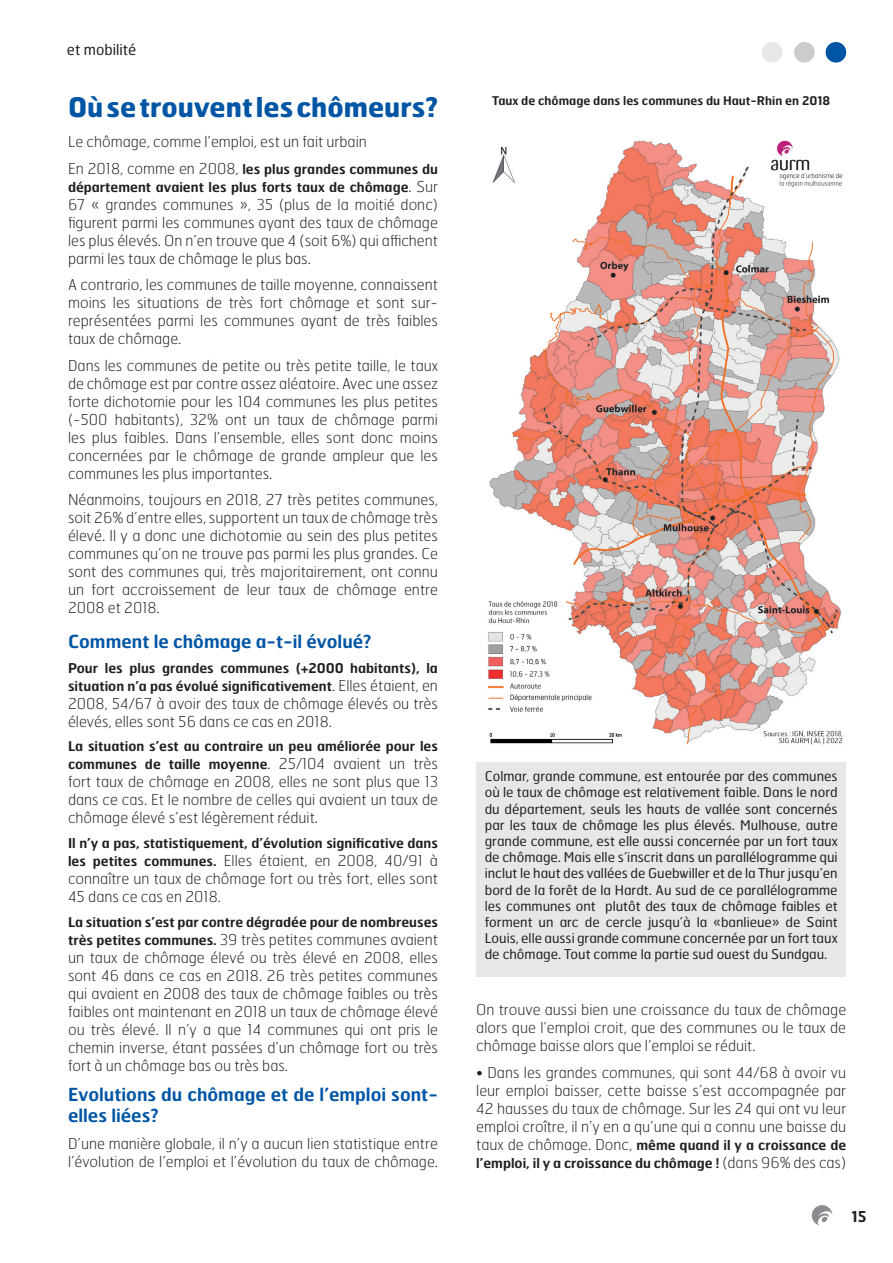
<style>
.page{position:relative;width:893px;height:1263px;background:#fff}
.page>*{position:absolute;margin:0;border:0;box-sizing:border-box;transform-origin:0 0}
.t1{font:700 27px "Hermes FB";color:#0155a5}
.t2{font:600 18px/21.6px "Hermes FB";color:#0155a5}
.t3{font:100 15px/18px "Hermes FB";color:#231f20;text-align:justify}
.t4{font:15px "Hermes FB";color:#231f20}
.t5{font:600 15px "Hermes FB";color:#231f20}
.t6{font:13.5px/16.2px "Hermes FB";color:#231f20;text-align:justify}
.t7{font:600 13.5px/18px "Hermes FB";color:#231f20}
.t8{font:600 12px "Hermes FB";color:#231f20}
.s1{font-weight:100;font-size:15px}
.s2{font-weight:600;font-size:13.5px}
</style>
<div class="page">
<div style="left:826px;top:42px;width:20px;height:21px;background:#0155a5;border-radius:50%"></div>
<div style="left:794px;top:42px;width:21px;height:21px;background:#cbccce;border-radius:50%"></div>
<div style="left:762px;top:42px;width:20px;height:21px;background:#e6e7e9;border-radius:50%"></div>
<svg style="left:812px;top:1205px;width:20px;height:20px"></svg>
<img style="left:488px;top:140px;width:355px;height:605px">
<div style="left:476px;top:762px;width:370px;height:215px;background:#e6e7e9"></div>
<p class="t4" style="left:67px;top:40px;width:71px">et mobilité</p>
<h1 class="t1" style="left:68px;top:89px;width:371px">Où se trouvent les chômeurs?</h1>
<p class="t3" style="left:68px;top:133px;width:300px">Le chômage, comme l’emploi, est un fait urbain</p>
<p class="t7" style="left:68px;top:159px;width:371px"><span class="s1">En 2018, comme en 2008,</span> les plus grandes communes du département avaient les plus forts taux de chômage<span class="s1">. Sur</span></p>
<p class="t3" style="left:68px;top:195px;width:371px">67 « grandes communes », 35 (plus de la moitié donc) figurent parmi les communes ayant des taux de chômage les plus élevés. On n’en trouve que 4 (soit 6%) qui affichent parmi les taux de chômage le plus bas.</p>
<p class="t3" style="left:68px;top:276px;width:371px">A contrario, les communes de taille moyenne, connaissent moins les situations de très fort chômage et sont sur&shy;représentées parmi les communes ayant de très faibles taux de chômage.</p>
<p class="t3" style="left:68px;top:356px;width:371px">Dans les communes de petite ou très petite taille, le taux de chômage est par contre assez aléatoire. Avec une assez forte dichotomie pour les 104 communes les plus petites (-500 habitants), 32% ont un taux de chômage parmi les plus faibles. Dans l’ensemble, elles sont donc moins concernées par le chômage de grande ampleur que les communes les plus importantes.</p>
<p class="t3" style="left:68px;top:491px;width:371px">Néanmoins, toujours en 2018, 27 très petites communes, soit 26% d’entre elles, supportent un taux de chômage très élevé. Il y a donc une dichotomie au sein des plus petites communes qu’on ne trouve pas parmi les plus grandes. Ce sont des communes qui, très majoritairement, ont connu un fort accroissement de leur taux de chômage entre 2008 et 2018.</p>
<p class="t2" style="left:68px;top:630px;width:305px">Comment le chômage a-t-il évolué?</p>
<p class="t7" style="left:68px;top:658px;width:371px">Pour les plus grandes communes (+2000 habitants), la situation n’a pas évolué significativement<span class="s1">. Elles étaient, en</span></p>
<p class="t3" style="left:68px;top:694px;width:371px">2008, 54/67 à avoir des taux de chômage élevés ou très élevés, elles sont 56 dans ce cas en 2018.</p>
<p class="t7" style="left:68px;top:737px;width:371px">La situation s’est au contraire un peu améliorée pour les communes de taille moyenne<span class="s1">. 25/104 avaient un très</span></p>
<p class="t3" style="left:68px;top:772px;width:371px">fort taux de chômage en 2008, elles ne sont plus que 13 dans ce cas. Et le nombre de celles qui avaient un taux de chômage élevé s’est légèrement réduit.</p>
<p class="t7" style="left:68px;top:833px;width:371px">Il n’y a pas, statistiquement, d’évolution significative dans</p>
<p class="t3" style="left:68px;top:851px;width:371px"><span class="s2">les petites communes.</span> Elles étaient, en 2008, 40/91 à connaître un taux de chômage fort ou très fort, elles sont 45 dans ce cas en 2018.</p>
<p class="t7" style="left:68px;top:912px;width:371px">La situation s’est par contre dégradée pour de nombreuses</p>
<p class="t3" style="left:68px;top:930px;width:371px"><span class="s2">très petites communes.</span> 39 très petites communes avaient un taux de chômage élevé ou très élevé en 2008, elles sont 46 dans ce cas en 2018. 26 très petites communes qui avaient en 2008 des taux de chômage faibles ou très faibles ont maintenant en 2018 un taux de chômage élevé ou très élevé. Il n’y a que 14 communes qui ont pris le chemin inverse, étant passées d’un chômage fort ou très fort à un chômage bas ou très bas.</p>
<p class="t2" style="left:68px;top:1083px;width:371px">Evolutions du chômage et de l’emploi sont&shy;elles liées?</p>
<p class="t3" style="left:68px;top:1134px;width:371px">D’une manière globale, il n’y a aucun lien statistique entre l’évolution de l’emploi et l’évolution du taux de chômage.</p>
<p class="t8" style="left:492px;top:93px;width:340px">Taux de chômage dans les communes du Haut-Rhin en 2018</p>
<p class="t6" style="left:485px;top:768px;width:354px">Colmar, grande commune, est entourée par des communes où le taux de chômage est relativement faible. Dans le nord du département, seuls les hauts de vallée sont concernés par les taux de chômage les plus élevés. Mulhouse, autre grande commune, est elle aussi concernée par un fort taux de chômage. Mais elle s’inscrit dans un parallélogramme qui inclut le haut des vallées de Guebwiller et de la Thur jusqu’en bord de la forêt de la Hardt. Au sud de ce parallélogramme les communes ont plutôt des taux de chômage faibles et forment un arc de cercle jusqu’à la «banlieue» de Saint Louis, elle aussi grande commune concernée par un fort taux de chômage. Tout comme la partie sud ouest du Sundgau.</p>
<p class="t3" style="left:476px;top:1000px;width:371px">On trouve aussi bien une croissance du taux de chômage alors que l’emploi croit, que des communes ou le taux de chômage baisse alors que l’emploi se réduit.</p>
<p class="t3" style="left:476px;top:1063px;width:371px">• Dans les grandes communes, qui sont 44/68 à avoir vu leur emploi baisser, cette baisse s’est accompagnée par 42 hausses du taux de chômage. Sur les 24 qui ont vu leur emploi croître, il n’y en a qu’une qui a connu une baisse du</p>
<p class="t7" style="left:476px;top:1135px;width:371px"><span class="s1">taux de chômage. Donc,</span> même quand il y a croissance de l’emploi, il y a croissance du chômage ! <span class="s1">(dans 96% des cas)</span></p>
<p class="t5" style="left:851px;top:1207px;width:17px">15</p>
</div>
